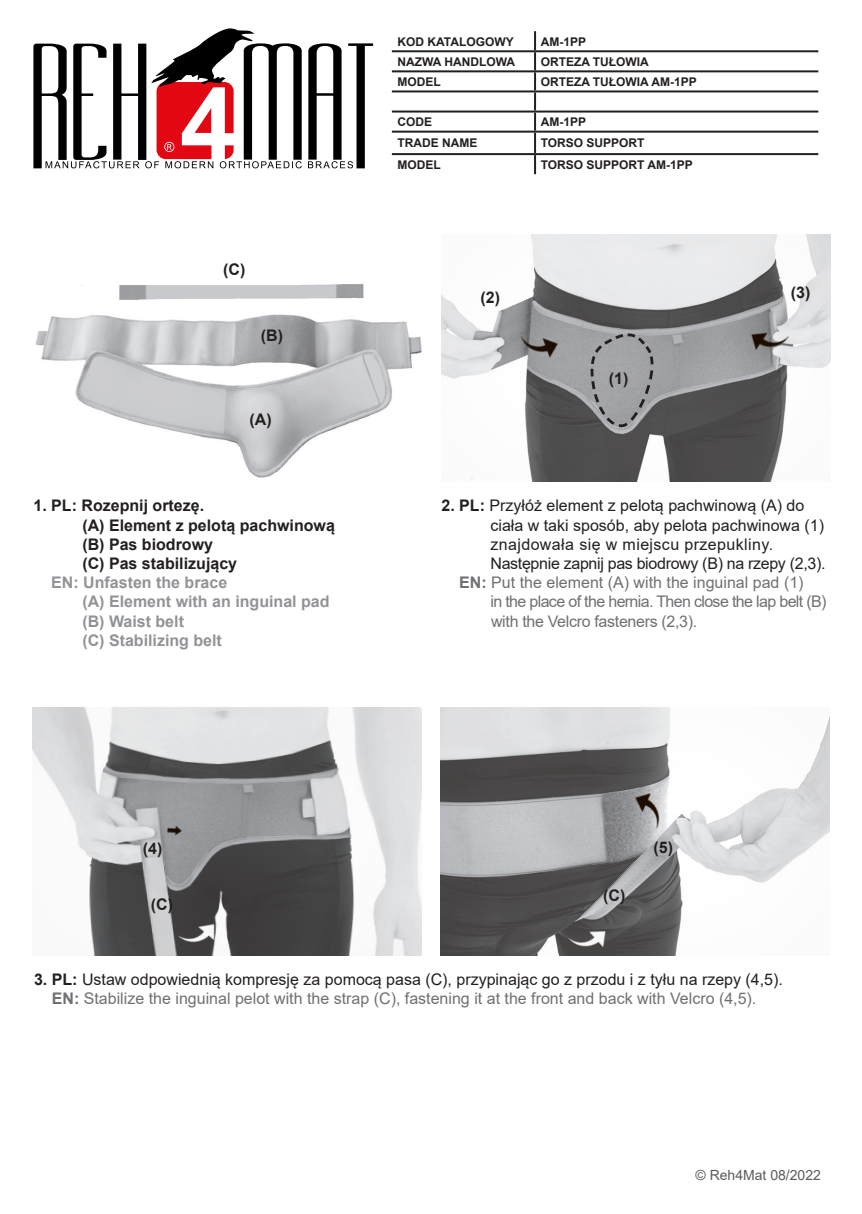
<style>
.page{position:relative;width:862px;height:1214px;background:#fff}
.page>*{position:absolute;margin:0;border:0;box-sizing:border-box;transform-origin:0 0}
.t1{font:16px "Arial";color:#231f20}
.t2{font:16px "Arial";color:#6f7073}
.t3{font:700 16px "Arial";color:#231f20}
.t4{font:700 16px "Arial";color:#919396}
.t5{font:16px "Arial";letter-spacing:-.04em;color:#6f7073}
.t6{font:16px "Arial";letter-spacing:-.02em;color:#231f20}
.t7{font:16px "Arial";letter-spacing:.025em;color:#231f20}
.t8{font:16px "Arial";letter-spacing:-.02em;color:#6f7073}
.t9{font:14px "Arial";color:#5c5c5f}
.t10{font:700 12px "Arial";color:#231f20}
.s1{font-weight:700}
</style>
<div class="page">
<hr style="left:392px;top:50px;width:143px;height:2px;background:#231f20">
<hr style="left:535px;top:50px;width:283px;height:2px;background:#231f20">
<hr style="left:392px;top:70px;width:143px;height:2px;background:#231f20">
<hr style="left:535px;top:70px;width:283px;height:2px;background:#231f20">
<hr style="left:392px;top:90px;width:143px;height:2px;background:#231f20">
<hr style="left:535px;top:90px;width:283px;height:2px;background:#231f20">
<hr style="left:392px;top:110px;width:143px;height:2px;background:#231f20">
<hr style="left:535px;top:110px;width:283px;height:2px;background:#231f20">
<svg style="left:534px;top:31px;width:2px;height:100px"></svg>
<hr style="left:392px;top:131px;width:143px;height:2px;background:#231f20">
<hr style="left:535px;top:131px;width:283px;height:2px;background:#231f20">
<hr style="left:534px;top:133px;width:2px;height:20px;background:#231f20">
<hr style="left:392px;top:153px;width:143px;height:2px;background:#231f20">
<hr style="left:535px;top:153px;width:283px;height:2px;background:#231f20">
<svg style="left:534px;top:155px;width:2px;height:19px"></svg>
<div style="left:440px;top:232px;width:392px;height:251px;background:#231f20;opacity:.03"></div>
<img style="left:514px;top:320px;width:51px;height:52px">
<div style="left:439px;top:705px;width:392px;height:251px;background:#231f20;opacity:.03"></div>
<img style="left:739px;top:313px;width:56px;height:56px">
<img style="left:622px;top:781px;width:53px;height:53px">
<svg style="left:33px;top:28px;width:340px;height:140px"></svg>
<div style="left:31px;top:705px;width:392px;height:251px;background:#231f20;opacity:.03"></div>
<img style="left:164px;top:821px;width:18px;height:19px">
<svg style="left:557px;top:907px;width:63px;height:49px;background:#636162"></svg>
<svg style="left:167px;top:902px;width:63px;height:54px"></svg>
<img style="left:35px;top:284px;width:387px;height:194px">
<svg style="left:589px;top:333px;width:66px;height:95px;background:#949597"></svg>
<p class="t3" style="left:223px;top:258px;width:24px">(C)</p>
<p class="t3" style="left:261px;top:324px;width:24px">(B)</p>
<p class="t3" style="left:249px;top:408px;width:24px">(A)</p>
<p class="t3" style="left:33px;top:494px;width:172px">1. PL: Rozepnij ortezę.</p>
<p class="t3" style="left:82px;top:513px;width:254px">(A) Element z pelotą pachwinową</p>
<p class="t3" style="left:82px;top:533px;width:132px">(B) Pas biodrowy</p>
<p class="t3" style="left:82px;top:552px;width:156px">(C) Pas stabilizujący</p>
<p class="t4" style="left:51px;top:571px;width:178px">EN: Unfasten the brace</p>
<p class="t4" style="left:82px;top:590px;width:249px">(A) Element with an inguinal pad</p>
<p class="t4" style="left:82px;top:609px;width:103px">(B) Waist belt</p>
<p class="t4" style="left:82px;top:629px;width:141px">(C) Stabilizing belt</p>
<p class="t10" style="left:397px;top:33px;width:118px">KOD KATALOGOWY</p>
<p class="t10" style="left:541px;top:33px;width:47px">AM-1PP</p>
<p class="t10" style="left:397px;top:53px;width:119px">NAZWA HANDLOWA</p>
<p class="t10" style="left:541px;top:53px;width:110px">ORTEZA TUŁOWIA</p>
<p class="t10" style="left:397px;top:73px;width:45px">MODEL</p>
<p class="t10" style="left:541px;top:73px;width:157px">ORTEZA TUŁOWIA AM-1PP</p>
<p class="t10" style="left:397px;top:113px;width:36px">CODE</p>
<p class="t10" style="left:541px;top:113px;width:47px">AM-1PP</p>
<p class="t10" style="left:397px;top:134px;width:81px">TRADE NAME</p>
<p class="t10" style="left:541px;top:134px;width:105px">TORSO SUPPORT</p>
<p class="t10" style="left:397px;top:156px;width:45px">MODEL</p>
<p class="t10" style="left:541px;top:156px;width:154px">TORSO SUPPORT AM-1PP</p>
<p class="t3" style="left:480px;top:286px;width:21px">(2)</p>
<p class="t3" style="left:791px;top:281px;width:21px">(3)</p>
<p class="t3" style="left:609px;top:367px;width:21px">(1)</p>
<p class="t1" style="left:441px;top:494px;width:364px"><span class="s1">2. PL:</span> Przyłóż element z pelotą pachwinową (A) do</p>
<p class="t1" style="left:490px;top:514px;width:335px">ciała w taki sposób, aby pelota pachwinowa (1)</p>
<p class="t7" style="left:490px;top:533px;width:284px">znajdowała się w miejscu przepukliny.</p>
<p class="t6" style="left:490px;top:552px;width:336px">Następnie zapnij pas biodrowy (B) na rzepy (2,3).</p>
<p class="t2" style="left:459px;top:571px;width:346px"><span class="s1">EN:</span> Put the element (A) with the inguinal pad (1)</p>
<p class="t5" style="left:490px;top:590px;width:338px">in the place of the hernia. Then close the lap belt (B)</p>
<p class="t8" style="left:491px;top:610px;width:208px">with the Velcro fasteners (2,3).</p>
<p class="t3" style="left:143px;top:837px;width:21px">(4)</p>
<p class="t3" style="left:653px;top:836px;width:21px">(5)</p>
<p class="t3" style="left:151px;top:893px;width:24px">(C)</p>
<p class="t3" style="left:603px;top:883px;width:24px">(C)</p>
<p class="t1" style="left:34px;top:968px;width:750px"><span class="s1">3. PL:</span> Ustaw odpowiednią kompresję za pomocą pasa (C), przypinając go z przodu i z tyłu na rzepy (4,5).</p>
<p class="t2" style="left:52px;top:987px;width:706px"><span class="s1">EN:</span> Stabilize the inguinal pelot with the strap (C), fastening it at the front and back with Velcro (4,5).</p>
<p class="t9" style="left:695px;top:1164px;width:127px">© Reh4Mat 08/2022</p>
</div>
